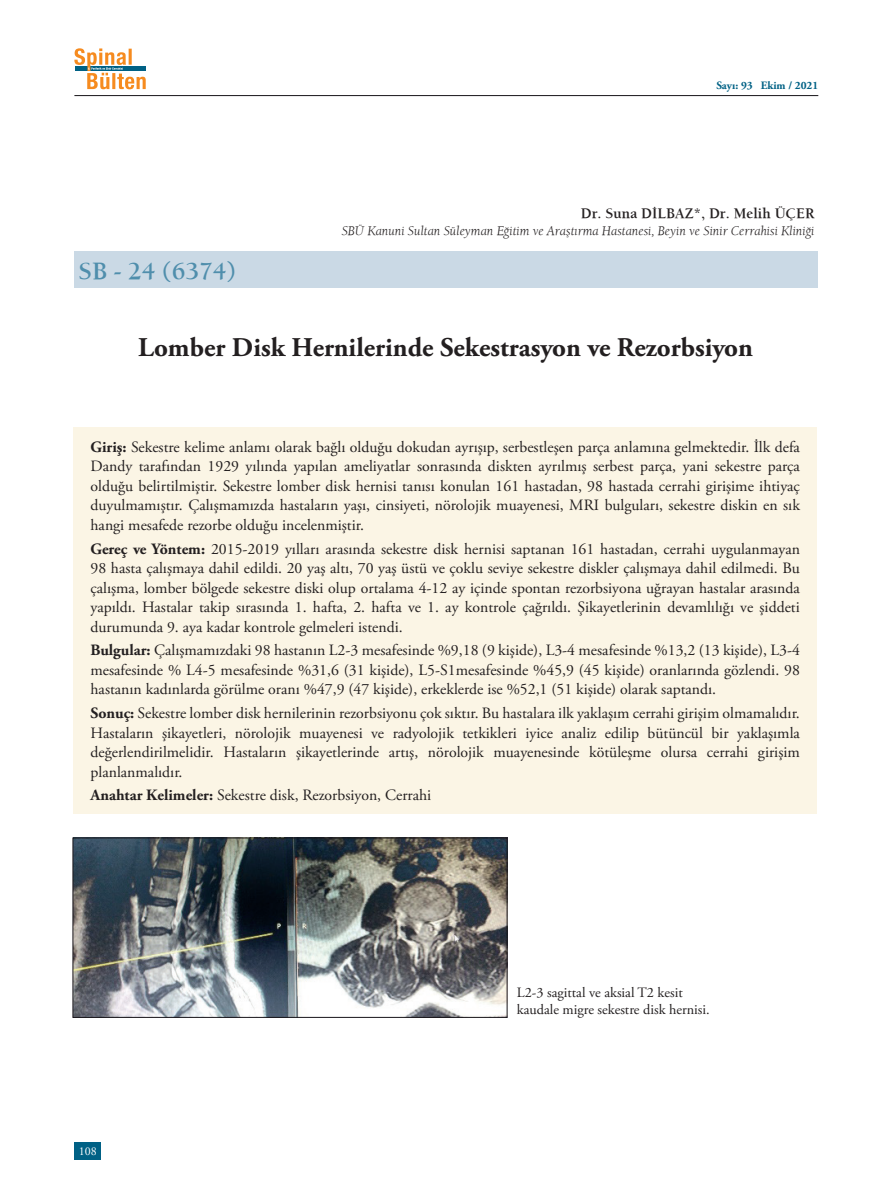
<style>
.page{position:relative;width:893px;height:1191px;background:#fff}
.page>*{position:absolute;margin:0;border:0;box-sizing:border-box;transform-origin:0 0}
.t1{font:700 27px "Adobe Garamond Pro";color:#231f20}
.t2{font:700 25.5px "Berkeley";color:#4f8eac}
.t3{font:15.75px/19.5px "Adobe Garamond Pro";color:#231f20;text-align:justify}
.t4{font:700 15px "Berkeley";color:#231f20}
.t5{font:14.25px/17.1px "Adobe Garamond Pro";color:#231f20}
.t6{font:italic 13.5px "Berkeley";color:#231f20}
.t7{font:12px "Adobe Garamond Pro";color:#fff}
.t8{font:700 11.25px "Adobe Garamond Pro";color:#006185}
.s1{font-weight:700}
</style>
<div class="page">
<div style="left:74px;top:1141px;width:27px;height:18px;background:#006185"></div>
<div style="left:74px;top:251px;width:744px;height:37px;background:#cad9e5"></div>
<hr style="left:74px;top:95px;width:744px;height:1px;background:#171419">
<svg style="left:74px;top:48px;width:72px;height:41px"></svg>
<div style="left:74px;top:427px;width:743px;height:386px;background:#fbf5e5"></div>
<img style="left:75px;top:839px;width:430px;height:176px">
<div style="left:73px;top:837px;width:434px;height:180px;border:1px solid #171419"></div>
<p class="t8" style="left:716px;top:79px;width:103px">Sayı: 93 Ekim / 2021</p>
<h2 class="t2" style="left:78px;top:256px;width:159px">SB - 24 (6374)</h2>
<p class="t4" style="left:581px;top:204px;width:235px">Dr. Suna DİLBAZ*, Dr. Melih ÜÇER</p>
<p class="t6" style="left:342px;top:223px;width:474px">SBÜ Kanuni Sultan Süleyman Eğitim ve Araştırma Hastanesi, Beyin ve Sinir Cerrahisi Kliniği</p>
<h1 class="t1" style="left:138px;top:332px;width:616px">Lomber Disk Hernilerinde Sekestrasyon ve Rezorbsiyon</h1>
<p class="t3" style="left:91px;top:437px;width:711px"><span class="s1">Giriş:</span> Sekestre kelime anlamı olarak bağlı olduğu dokudan ayrışıp, serbestleşen parça anlamına gelmektedir. İlk defa Dandy tarafından 1929 yılında yapılan ameliyatlar sonrasında diskten ayrılmış serbest parça, yani sekestre parça olduğu belirtilmiştir. Sekestre lomber disk hernisi tanısı konulan 161 hastadan, 98 hastada cerrahi girişime ihtiyaç duyulmamıştır. Çalışmamızda hastaların yaşı, cinsiyeti, nörolojik muayenesi, MRI bulguları, sekestre diskin en sık hangi mesafede rezorbe olduğu incelenmiştir.</p>
<p class="t3" style="left:91px;top:539px;width:711px"><span class="s1">Gereç ve Yöntem:</span> 2015-2019 yılları arasında sekestre disk hernisi saptanan 161 hastadan, cerrahi uygulanmayan 98 hasta çalışmaya dahil edildi. 20 yaş altı, 70 yaş üstü ve çoklu seviye sekestre diskler çalışmaya dahil edilmedi. Bu çalışma, lomber bölgede sekestre diski olup ortalama 4-12 ay içinde spontan rezorbsiyona uğrayan hastalar arasında yapıldı. Hastalar takip sırasında 1. hafta, 2. hafta ve 1. ay kontrole çağrıldı. Şikayetlerinin devamlılığı ve şiddeti durumunda 9. aya kadar kontrole gelmeleri istendi.</p>
<p class="t3" style="left:91px;top:641px;width:711px"><span class="s1">Bulgular:</span> Çalışmamızdaki 98 hastanın L2-3 mesafesinde %9,18 (9 kişide), L3-4 mesafesinde %13,2 (13 kişide), L3-4 mesafesinde % L4-5 mesafesinde %31,6 (31 kişide), L5-S1mesafesinde %45,9 (45 kişide) oranlarında gözlendi. 98 hastanın kadınlarda görülme oranı %47,9 (47 kişide), erkeklerde ise %52,1 (51 kişide) olarak saptandı.</p>
<p class="t3" style="left:91px;top:704px;width:711px"><span class="s1">Sonuç:</span> Sekestre lomber disk hernilerinin rezorbsiyonu çok sıktır. Bu hastalara ilk yaklaşım cerrahi girişim olmamalıdır.<br>Hastaların şikayetleri, nörolojik muayenesi ve radyolojik tetkikleri iyice analiz edilip bütüncül bir yaklaşımla değerlendirilmelidir. Hastaların şikayetlerinde artış, nörolojik muayenesinde kötüleşme olursa cerrahi girişim planlanmalıdır.</p>
<p class="t3" style="left:91px;top:786px;width:342px"><span class="s1">Anahtar Kelimeler:</span> Sekestre disk, Rezorbsiyon, Cerrahi</p>
<p class="t7" style="left:79px;top:1143px;width:19px">108</p>
<p class="t5" style="left:517px;top:984px;width:194px">L2-3 sagittal ve aksial T2 kesit kaudale migre sekestre disk hernisi.</p>
</div>
